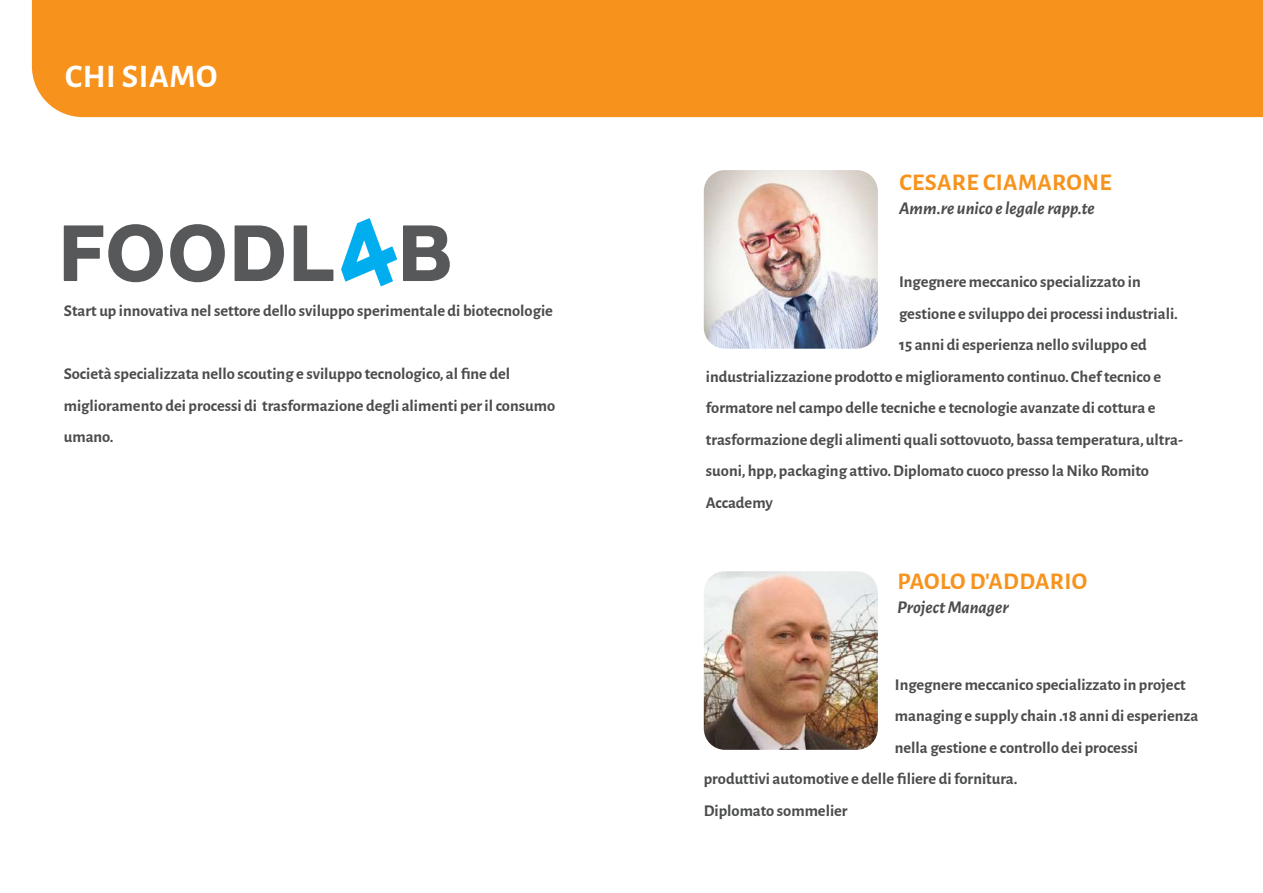
<style>
.page{position:relative;width:1263px;height:893px;background:#fff}
.page>*{position:absolute;margin:0;border:0;box-sizing:border-box;transform-origin:0 0}
.t1{font:700 33px "Alegreya Sans";letter-spacing:.015em;color:#fff}
.t2{font:700 24px "Alegreya Sans";letter-spacing:.015em;color:#f7931d}
.t3{font:italic 700 18px "Alegreya Sans";color:#4b4c4d}
.t4{font:700 16.5px/31.5px "Alegreya Sans";color:#4b4c4d}
</style>
<div class="page">
<div style="left:32px;top:0;width:1231px;height:117px;background:#f7931d"></div>
<img style="left:704px;top:170px;width:174px;height:179px">
<img style="left:704px;top:571px;width:174px;height:179px">
<svg style="left:64px;top:224px;width:99px;height:58px"></svg>
<svg style="left:170px;top:224px;width:55px;height:58px"></svg>
<svg style="left:235px;top:225px;width:49px;height:56px"></svg>
<svg style="left:294px;top:225px;width:39px;height:56px"></svg>
<svg style="left:403px;top:225px;width:47px;height:56px"></svg>
<svg style="left:341px;top:218px;width:56px;height:68px"></svg>
<h1 class="t1" style="left:65px;top:52px;width:154px">CHI SIAMO</h1>
<p class="t4" style="left:64px;top:294px;width:491px">Start up innovativa nel settore dello sviluppo sperimentale di biotecnologie</p>
<p class="t4" style="left:64px;top:357px;width:493px">Società specializzata nello scouting e sviluppo tecnologico, al fine del miglioramento dei processi di trasformazione degli alimenti per il consumo umano.</p>
<h2 class="t2" style="left:899px;top:165px;width:214px">CESARE CIAMARONE</h2>
<p class="t3" style="left:899px;top:195px;width:197px">Amm.re unico e legale rapp.te</p>
<p class="t4" style="left:899px;top:265px;width:243px">Ingegnere meccanico specializzato in</p>
<p class="t4" style="left:899px;top:297px;width:280px">gestione e sviluppo dei processi industriali.</p>
<p class="t4" style="left:899px;top:328px;width:249px">15 anni di esperienza nello sviluppo ed</p>
<p class="t4" style="left:706px;top:360px;width:457px">industrializzazione prodotto e miglioramento continuo. Chef tecnico e</p>
<p class="t4" style="left:706px;top:391px;width:451px">formatore nel campo delle tecniche e tecnologie avanzate di cottura e</p>
<p class="t4" style="left:706px;top:423px;width:479px">trasformazione degli alimenti quali sottovuoto, bassa temperatura, ultra-</p>
<p class="t4" style="left:706px;top:454px;width:445px">suoni, hpp, packaging attivo. Diplomato cuoco presso la Niko Romito</p>
<p class="t4" style="left:706px;top:486px;width:68px">Accademy</p>
<h2 class="t2" style="left:897px;top:564px;width:191px">PAOLO D’ADDARIO</h2>
<p class="t3" style="left:897px;top:594px;width:113px">Project Manager</p>
<p class="t4" style="left:895px;top:667px;width:292px">Ingegnere meccanico specializzato in project</p>
<p class="t4" style="left:895px;top:699px;width:305px">managing e supply chain .18 anni di esperienza</p>
<p class="t4" style="left:895px;top:730px;width:245px">nella gestione e controllo dei processi</p>
<p class="t4" style="left:704px;top:762px;width:315px">produttivi automotive e delle filiere di fornitura.</p>
<p class="t4" style="left:704px;top:793px;width:145px">Diplomato sommelier</p>
</div>
